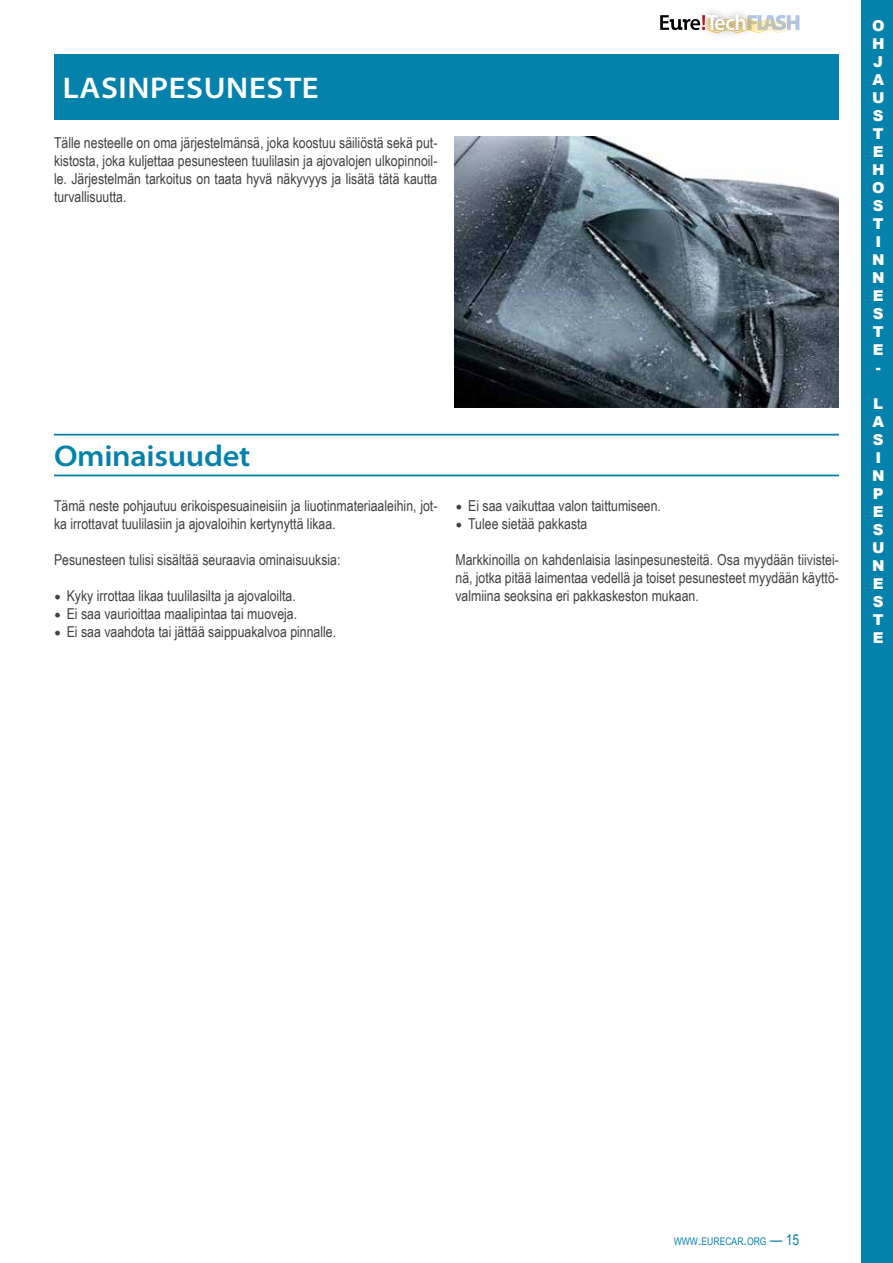
<style>
.page{position:relative;width:893px;height:1263px;background:#fff}
.page>*{position:absolute;margin:0;border:0;box-sizing:border-box;transform-origin:0 0}
.t1{font:600 semi-expanded 30px "Myriad Pro";letter-spacing:.02em;color:#fff}
.t2{font:600 semi-expanded 30px "Myriad Pro";letter-spacing:-.01em;color:#0482ab}
.t3{font:15px/18px "Arial Narrow";color:#414042;text-align:justify}
.t4{font:900 15px/18px "Arial";color:#fff}
.t5{font:10.5px "Arial Narrow";color:#0482ab}
.s1{font-family:"Minion Pro";font-size:18px}
.s2{font-size:15px}
</style>
<div class="page">
<svg style="left:660px;top:14px;width:139px;height:19px"></svg>
<div style="left:54px;top:54px;width:785px;height:66px;background:#0482ab"></div>
<img style="left:454px;top:137px;width:385px;height:271px">
<hr style="left:54px;top:434px;width:785px;height:2px;background:#0482ab">
<hr style="left:54px;top:475px;width:785px;height:1px;background:#0482ab">
<div style="left:862px;top:0;width:31px;height:1263px;background:#0482ab"></div>
<h1 class="t1" style="left:63px;top:71px;width:257px">LASINPESUNESTE</h1>
<p class="t3" style="left:54px;top:133px;width:385px">Tälle nesteelle on oma järjestelmänsä, joka koostuu säiliöstä sekä put&shy;kistosta, joka kuljettaa pesunesteen tuulilasin ja ajovalojen ulkopinnoil&shy;le. Järjestelmän tarkoitus on taata hyvä näkyvyys ja lisätä tätä kautta turvallisuutta.</p>
<h1 class="t2" style="left:54px;top:439px;width:198px">Ominaisuudet</h1>
<p class="t3" style="left:54px;top:496px;width:385px">Tämä neste pohjautuu erikoispesuaineisiin ja liuotinmateriaaleihin, jot&shy;ka irrottavat tuulilasiin ja ajovaloihin kertynyttä likaa.</p>
<p class="t3" style="left:54px;top:550px;width:288px">Pesunesteen tulisi sisältää seuraavia ominaisuuksia:</p>
<p class="t3" style="left:54px;top:586px;width:243px"><span class="s1">•</span> Kyky irrottaa likaa tuulilasilta ja ajovaloilta.</p>
<p class="t3" style="left:54px;top:604px;width:245px"><span class="s1">•</span> Ei saa vaurioittaa maalipintaa tai muoveja.</p>
<p class="t3" style="left:54px;top:622px;width:284px"><span class="s1">•</span> Ei saa vaahdota tai jättää saippuakalvoa pinnalle.</p>
<p class="t3" style="left:455px;top:496px;width:207px"><span class="s1">•</span> Ei saa vaikuttaa valon taittumiseen.</p>
<p class="t3" style="left:455px;top:514px;width:133px"><span class="s1">•</span> Tulee sietää pakkasta</p>
<p class="t3" style="left:455px;top:550px;width:385px">Markkinoilla on kahdenlaisia lasinpesunesteitä. Osa myydään tiivistei&shy;nä, jotka pitää laimentaa vedellä ja toiset pesunesteet myydään käyttö&shy;valmiina seoksina eri pakkaskeston mukaan.</p>
<p class="t4" style="left:872px;top:16px;width:14px">O<br>H<br>J<br>A<br>U<br>S<br>T<br>E<br>H<br>O<br>S<br>T<br>I<br>N<br>N<br>E<br>S<br>T<br>E -</p>
<p class="t4" style="left:872px;top:394px;width:14px">L<br>A<br>S<br>I<br>N<br>P<br>E<br>S<br>U<br>N<br>E<br>S<br>T<br>E</p>
<p class="t5" style="left:674px;top:1233px;width:127px">WWW<span class="s2">.</span>EURECAR<span class="s2">.</span>ORG <span class="s2">— 15</span></p>
</div>
